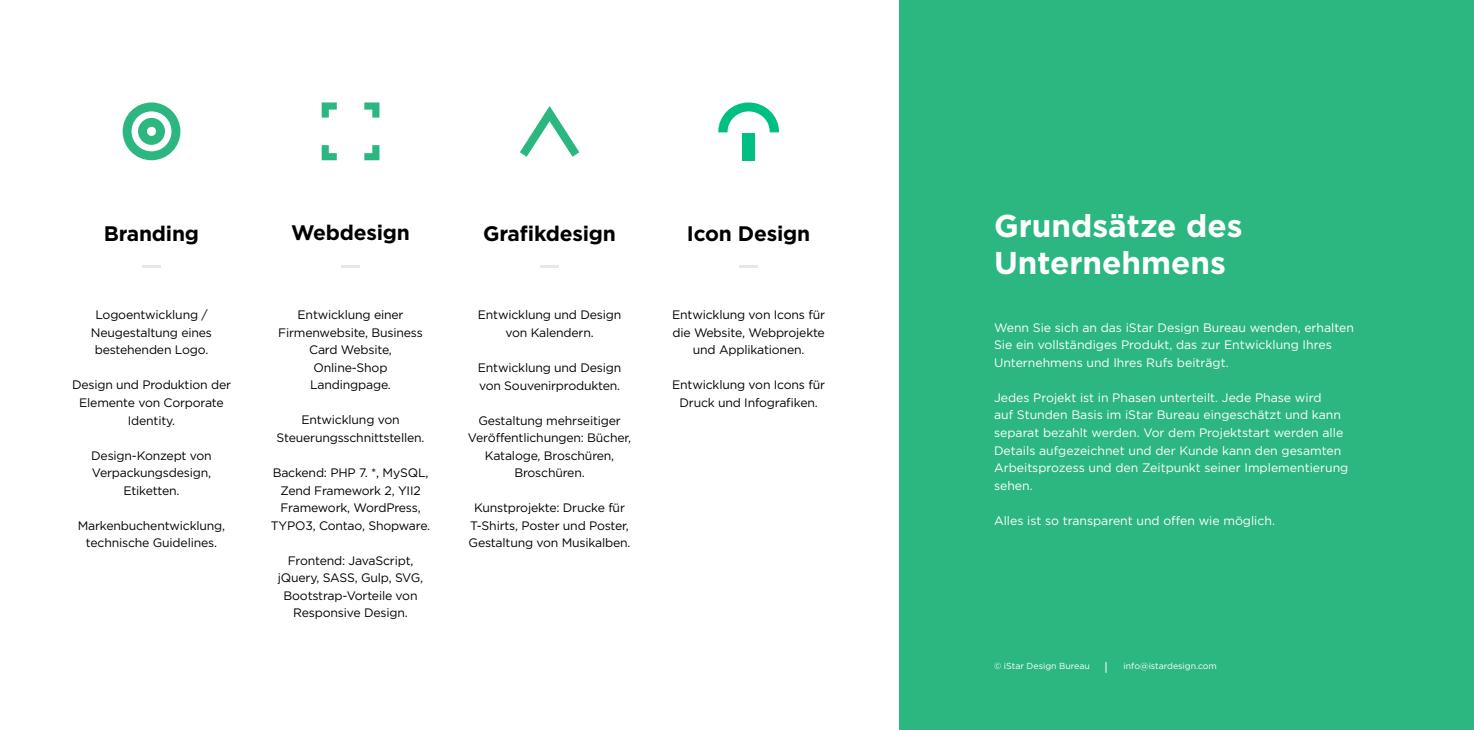
<style>
.page{position:relative;width:1474px;height:730px;background:#fff}
.page>*{position:absolute;margin:0;border:0;box-sizing:border-box;transform-origin:0 0}
.t1{font:700 31.5px/37.8px "Gotham Pro";color:#fff}
.t2{font:700 21px "Gotham Pro";letter-spacing:-.01em;color:#000}
.t3{font:12.25px/17.5px "Gotham Pro";letter-spacing:-.015em;color:#000;text-align:center}
.t4{font:12.25px/17.5px "Gotham Pro";color:#fff}
.t5{font:8.75px "Gotham Pro";color:#fff}
</style>
<div class="page">
<div style="left:489px;top:0;width:984px;height:729px;background:#2db780"></div>
<div style="left:0;top:0;width:898px;height:729px;background:#fff"></div>
<hr style="left:739px;top:265px;width:19px;height:3px;background:#e6e7e8">
<hr style="left:341px;top:265px;width:19px;height:3px;background:#e6e7e8">
<hr style="left:540px;top:265px;width:19px;height:3px;background:#e6e7e8">
<hr style="left:142px;top:265px;width:19px;height:3px;background:#e6e7e8">
<svg style="left:520px;top:106px;width:59px;height:51px"></svg>
<svg style="left:123px;top:102px;width:57px;height:58px"></svg>
<svg style="left:364px;top:145px;width:15px;height:15px"></svg>
<svg style="left:322px;top:145px;width:15px;height:15px"></svg>
<svg style="left:364px;top:102px;width:15px;height:15px"></svg>
<svg style="left:322px;top:102px;width:15px;height:15px"></svg>
<div style="left:742px;top:133px;width:12px;height:27px;background:#00bf82"></div>
<svg style="left:718px;top:102px;width:61px;height:30px"></svg>
<h2 class="t2" style="left:104px;top:221px;width:97px">Branding</h2>
<h2 class="t2" style="left:291px;top:220px;width:120px">Webdesign</h2>
<h2 class="t2" style="left:483px;top:221px;width:134px">Grafikdesign</h2>
<h2 class="t2" style="left:687px;top:221px;width:125px">Icon Design</h2>
<p class="t3" style="left:91px;top:306px;width:123px">Logoentwicklung /<br>Neugestaltung eines bestehenden Logo.</p>
<p class="t3" style="left:72px;top:376px;width:160px">Design und Produktion der<br>Elemente von Corporate<br>Identity.</p>
<p class="t3" style="left:91px;top:446px;width:122px">Design-Konzept von<br>Verpackungsdesign,<br>Etiketten.</p>
<p class="t3" style="left:78px;top:516px;width:149px">Markenbuchentwicklung, technische Guidelines.</p>
<p class="t3" style="left:278px;top:306px;width:146px">Entwicklung einer<br>Firmenwebsite, Business<br>Card Website,<br>Online-Shop<br>Landingpage.</p>
<p class="t3" style="left:276px;top:411px;width:149px">Entwicklung von<br>Steuerungsschnittstellen.</p>
<p class="t3" style="left:271px;top:463px;width:161px">Backend: PHP 7. *, MySQL,<br>Zend Framework 2, YII2<br>Framework, WordPress,<br>TYPO3, Contao, Shopware.</p>
<p class="t3" style="left:278px;top:551px;width:147px">Frontend: JavaScript, jQuery, SASS, Gulp, SVG,<br>Bootstrap-Vorteile von<br>Responsive Design.</p>
<p class="t3" style="left:478px;top:306px;width:145px">Entwicklung und Design von Kalendern.</p>
<p class="t3" style="left:478px;top:358px;width:145px;text-align:left">Entwicklung und Design von Souvenirprodukten.</p>
<p class="t3" style="left:468px;top:411px;width:165px">Gestaltung mehrseitiger<br>Veröffentlichungen: Bücher,<br>Kataloge, Broschüren,<br>Broschüren.</p>
<p class="t3" style="left:468px;top:498px;width:163px">Kunstprojekte: Drucke für<br>T-Shirts, Poster und Poster,<br>Gestaltung von Musikalben.</p>
<p class="t3" style="left:672px;top:306px;width:154px">Entwicklung von Icons für die Website, Webprojekte und Applikationen.</p>
<p class="t3" style="left:672px;top:376px;width:154px">Entwicklung von Icons für<br>Druck und Infografiken.</p>
<h1 class="t1" style="left:994px;top:205px;width:250px">Grundsätze des<br>Unternehmens</h1>
<p class="t4" style="left:994px;top:318px;width:361px">Wenn Sie sich an das iStar Design Bureau wenden, erhalten<br>Sie ein vollständiges Produkt, das zur Entwicklung Ihres<br>Unternehmens und Ihres Rufs beiträgt.</p>
<p class="t4" style="left:994px;top:388px;width:356px">Jedes Projekt ist in Phasen unterteilt. Jede Phase wird<br>auf Stunden Basis im iStar Bureau eingeschätzt und kann separat bezahlt werden. Vor dem Projektstart werden alle Details aufgezeichnet und der Kunde kann den gesamten Arbeitsprozess und den Zeitpunkt seiner Implementierung sehen.</p>
<p class="t4" style="left:994px;top:511px;width:282px">Alles ist so transparent und offen wie möglich.</p>
<p class="t5" style="left:994px;top:660px;width:97px">© iStar Design Bureau</p>
<p class="t5" style="left:1123px;top:661px;width:95px">info@istardesign.com</p>
</div>
